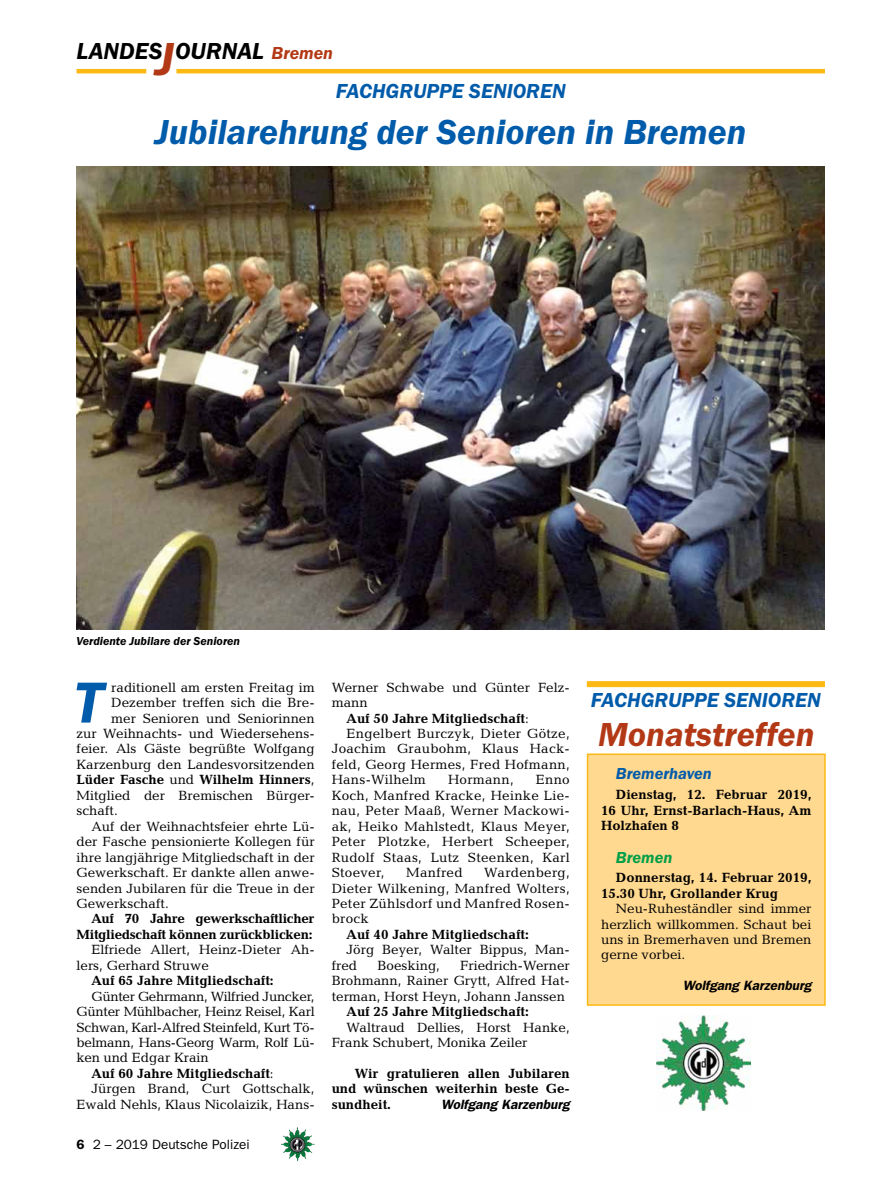
<style>
.page{position:relative;width:893px;height:1191px;background:#fff}
.page>*{position:absolute;margin:0;border:0;box-sizing:border-box;transform-origin:0 0}
.t1{font:italic 600 59.85px "Franklin Gothic Itc T";color:#005baa}
.t2{font:italic 600 36px "Franklin Gothic Itc T";color:#005baa}
.t3{font:italic 600 34.5px "Franklin Gothic Itc T";color:#b33916}
.t4{font:italic 600 24px "Franklin Gothic Itc T";color:#000}
.t5{font:italic 600 21px "Franklin Gothic Itc T";color:#005baa}
.t6{font:italic 600 16.5px "Franklin Gothic Itc T";color:#005baa}
.t7{font:italic 600 16.5px "Franklin Gothic Itc T";color:#009f47}
.t8{font:13.5px/15.5px "Candida";color:#000;text-align:justify}
.t9{font:700 13.5px/15.5px "Candida";color:#000;text-align:justify}
.t10{font:13.5px "Candida";letter-spacing:-.02em;color:#000}
.t11{font:13.5px "Candida";letter-spacing:.02em;color:#000}
.t12{font:700 13.5px/15.5px "Candida";letter-spacing:-.02em;color:#000;text-align:right}
.t13{font:italic 600 13.5px "Franklin Gothic";color:#000}
.t14{font:13.5px "Franklin Gothic";color:#000}
.t15{font:italic 600 12px "Franklin Gothic Itc T";color:#000}
.s1{font-size:48px;color:#b33916}
.s2{font-size:18px;color:#b33916}
.s3{font-weight:400}
.s4{font-weight:600}
</style>
<div class="page">
<hr style="left:77px;top:69px;width:69px;height:4px;background:#fdb913">
<hr style="left:176px;top:69px;width:649px;height:4px;background:#fdb913">
<img style="left:281px;top:1128px;width:16px;height:24px">
<img style="left:77px;top:166px;width:748px;height:464px">
<div style="left:588px;top:754px;width:237px;height:251px;background:#ffd990"></div>
<div style="left:587px;top:753px;width:239px;height:252px;border:2px solid #fdb913"></div>
<div style="left:587px;top:681px;width:238px;height:6px;background:#fdb913"></div>
<img style="left:656px;top:1015px;width:94px;height:95px">
<h3 class="t4" style="left:77px;top:37px;width:258px">LANDES<span class="s1">J</span>OURNAL <span class="s2">Bremen</span></h3>
<h3 class="t5" style="left:336px;top:79px;width:78px">Fachgruppe</h3>
<h3 class="t5" style="left:469px;top:79px;width:58px">Senioren</h3>
<h2 class="t2" style="left:155px;top:111px;width:593px">Jubilarehrung der Senioren in Bremen</h2>
<p class="t15" style="left:77px;top:634px;width:165px">Verdiente Jubilare der Senioren</p>
<h1 class="t1" style="left:74px;top:667px;width:31px">T</h1>
<p class="t8" style="left:111px;top:679px;width:205px">raditionell am ersten Freitag im</p>
<p class="t8" style="left:111px;top:695px;width:205px">Dezember treffen sich die Bre-</p>
<p class="t8" style="left:111px;top:710px;width:205px">mer Senioren und Seniorinnen</p>
<p class="t8" style="left:77px;top:725px;width:240px">zur Weihnachts- und Wiedersehens-</p>
<p class="t8" style="left:77px;top:741px;width:240px">feier. Als Gäste begrüßte Wolfgang</p>
<p class="t8" style="left:77px;top:756px;width:240px">Karzenburg den Landesvorsitzenden</p>
<p class="t9" style="left:77px;top:772px;width:240px">Lüder Fasche <span class="s3">und</span> Wilhelm Hinners<span class="s3">,</span></p>
<p class="t8" style="left:77px;top:787px;width:240px">Mitglied der Bremischen Bürger-</p>
<p class="t8" style="left:77px;top:803px;width:43px">schaft.</p>
<p class="t8" style="left:91px;top:818px;width:225px">Auf der Weihnachtsfeier ehrte Lü-</p>
<p class="t8" style="left:77px;top:834px;width:240px">der Fasche pensionierte Kollegen für</p>
<p class="t8" style="left:77px;top:849px;width:240px">ihre langjährige Mitgliedschaft in der</p>
<p class="t8" style="left:77px;top:864px;width:240px">Gewerkschaft. Er dankte allen anwe-</p>
<p class="t8" style="left:77px;top:880px;width:240px">senden Jubilaren für die Treue in der</p>
<p class="t8" style="left:77px;top:895px;width:94px">Gewerkschaft.</p>
<p class="t12" style="left:77px;top:911px;width:240px">Auf 70 Jahre gewerkschaftlicher<br>Mitgliedschaft können zurückblicken:</p>
<p class="t8" style="left:77px;top:942px;width:240px;text-indent:15px">Elfriede Allert, Heinz-Dieter Ah&shy;lers, Gerhard Struwe</p>
<p class="t9" style="left:91px;top:973px;width:184px">Auf 65 Jahre Mitgliedschaft:</p>
<p class="t10" style="left:91px;top:988px;width:225px">Günter Gehrmann, Wilfried Juncker,</p>
<p class="t10" style="left:77px;top:1003px;width:240px">Günter Mühlbacher, Heinz Reisel, Karl</p>
<p class="t10" style="left:77px;top:1019px;width:240px">Schwan, Karl-Alfred Steinfeld, Kurt Tö-</p>
<p class="t10" style="left:77px;top:1034px;width:240px">belmann, Hans-Georg Warm, Rolf Lü-</p>
<p class="t8" style="left:77px;top:1050px;width:134px">ken und Edgar Krain</p>
<p class="t9" style="left:91px;top:1065px;width:184px">Auf 60 Jahre Mitgliedschaft<span class="s3">:</span></p>
<p class="t8" style="left:91px;top:1081px;width:225px">Jürgen Brand, Curt Gottschalk,</p>
<p class="t8" style="left:77px;top:1096px;width:240px">Ewald Nehls, Klaus Nicolaizik, Hans-</p>
<p class="t14" style="left:77px;top:1136px;width:175px"><span class="s4">6</span> 2 – 2019 Deutsche Polizei</p>
<p class="t8" style="left:332px;top:679px;width:240px">Werner Schwabe und Günter Felz-</p>
<p class="t8" style="left:332px;top:695px;width:37px">mann</p>
<p class="t9" style="left:347px;top:710px;width:184px">Auf 50 Jahre Mitgliedschaft<span class="s3">:</span></p>
<p class="t11" style="left:347px;top:725px;width:225px">Engelbert Burczyk, Dieter Götze,</p>
<p class="t11" style="left:332px;top:741px;width:240px">Joachim Graubohm, Klaus Hack-</p>
<p class="t11" style="left:332px;top:756px;width:240px">feld, Georg Hermes, Fred Hofmann,</p>
<p class="t11" style="left:332px;top:772px;width:96px">Hans-Wilhelm</p>
<p class="t11" style="left:448px;top:772px;width:67px">Hormann,</p>
<p class="t8" style="left:332px;top:772px;width:240px;text-indent:204px">Enno Koch, Manfred Kracke, Heinke Lie&shy;nau, Peter Maaß, Werner Mackowi&shy;ak, Heiko Mahlstedt, Klaus Meyer, Peter Plotzke, Herbert Scheeper, Rudolf Staas, Lutz Steenken, Karl Stoever,</p>
<p class="t8" style="left:332px;top:864px;width:240px;text-indent:153px">Wardenberg, Dieter Wilkening, Manfred Wolters, Peter Zühlsdorf und Manfred Rosen&shy;brock</p>
<p class="t9" style="left:347px;top:926px;width:184px">Auf 40 Jahre Mitgliedschaft:</p>
<p class="t8" style="left:332px;top:942px;width:240px;text-indent:15px">Jörg Beyer, Walter Bippus, Man&shy;fred</p>
<p class="t11" style="left:406px;top:864px;width:58px">Manfred</p>
<p class="t8" style="left:332px;top:957px;width:240px;text-indent:129px">Friedrich-Werner Brohmann, Rainer Grytt, Alfred Hat&shy;terman, Horst Heyn, Johann Janssen</p>
<p class="t9" style="left:347px;top:1003px;width:184px">Auf 25 Jahre Mitgliedschaft:</p>
<p class="t8" style="left:332px;top:1019px;width:240px;text-indent:15px">Waltraud Dellies, Horst Hanke,<br>Frank Schubert, Monika Zeiler</p>
<p class="t9" style="left:332px;top:1065px;width:240px;text-indent:23px">Wir gratulieren allen Jubilaren und wünschen weiterhin beste Ge&shy;sundheit.</p>
<p class="t8" style="left:377px;top:957px;width:64px">Boesking,</p>
<p class="t13" style="left:441px;top:1096px;width:130px">Wolfgang Karzenburg</p>
<h3 class="t5" style="left:591px;top:687px;width:78px">fachgruppe</h3>
<h3 class="t5" style="left:724px;top:687px;width:58px">senioren</h3>
<h3 class="t3" style="left:598px;top:714px;width:218px">Monatstreffen</h3>
<p class="t6" style="left:616px;top:763px;width:97px">Bremerhaven</p>
<p class="t9" style="left:601px;top:787px;width:212px;text-indent:15px">Dienstag, 12. Februar 2019, 16 Uhr, Ernst-Barlach-Haus, Am Holzhafen 8</p>
<p class="t7" style="left:616px;top:847px;width:58px">Bremen</p>
<p class="t9" style="left:601px;top:870px;width:212px;text-indent:15px">Donnerstag, 14. Februar 2019,<br>15.30 Uhr, Grollander Krug</p>
<p class="t8" style="left:601px;top:901px;width:212px;text-indent:15px">Neu-Ruheständler sind immer herzlich willkommen. Schaut bei uns in Bremerhaven und Bremen gerne vorbei.</p>
<p class="t13" style="left:683px;top:977px;width:130px">Wolfgang Karzenburg</p>
</div>
